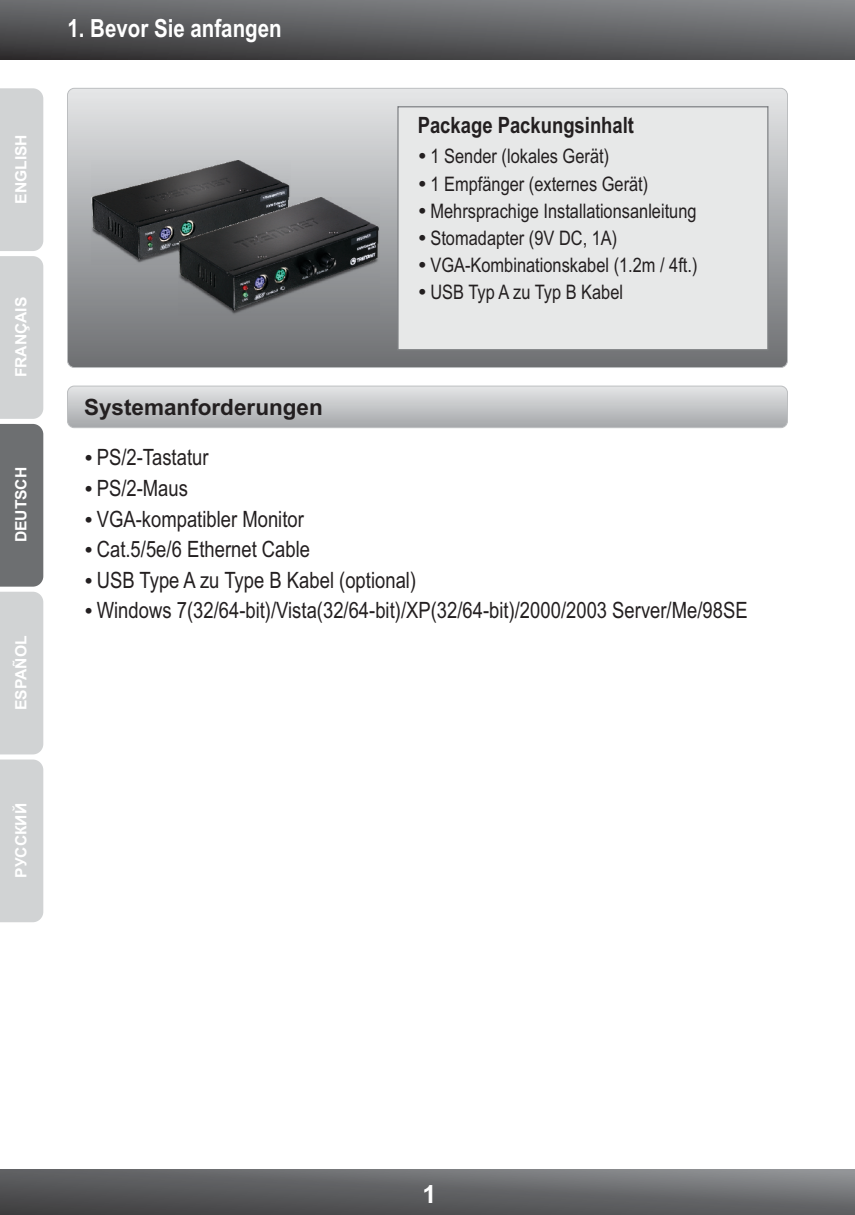
<style>
.page{position:relative;width:855px;height:1215px;background:#fff}
.page>*{position:absolute;margin:0;border:0;box-sizing:border-box;transform-origin:0 0}
.t1{font:700 25px "Arial Narrow";color:#fff}
.t2{font:700 25px "Arial";color:#fff}
.t3{font:22.5px/30.5px "Arial Narrow";color:#231f20}
.t4{font:700 22.5px "Arial Narrow";color:#231f20}
.t5{font:700 22.5px "Arial";color:#231f20}
.t6{font:20px/27.2px "Arial Narrow";color:#231f20}
.t7{font:700 15.5px "Arial";color:#fff}
</style>
<div class="page">
<svg style="left:0;top:0;width:855px;height:59px;background:#5f6062"></svg>
<svg style="left:0;top:1170px;width:855px;height:45px;background:#616264"></svg>
<svg style="left:0;top:88px;width:43px;height:666px;background:#b9bbbd"></svg>
<div style="left:0;top:760px;width:43px;height:162px;background:#d1d3d4"></div>
<div style="left:68px;top:88px;width:720px;height:280px;background:linear-gradient(to bottom,#e4e6e7,#6c6e71);border-radius:7px"></div>
<div style="left:397px;top:106px;width:371px;height:244px;background:#e7e8e8"></div>
<div style="left:68px;top:386px;width:720px;height:42px;background:linear-gradient(to bottom,#e4e6e7,#a6a8aa);border-radius:7px"></div>
<div style="left:67px;top:386px;width:721px;height:42px;border:1px solid #bcbec0;border-radius:7px"></div>
<img style="left:92px;top:160px;width:199px;height:105px">
<img style="left:179px;top:197px;width:201px;height:118px">
<svg style="left:419px;top:153px;width:6px;height:6px"></svg>
<svg style="left:419px;top:180px;width:6px;height:6px"></svg>
<svg style="left:419px;top:208px;width:6px;height:5px"></svg>
<svg style="left:419px;top:235px;width:6px;height:6px"></svg>
<svg style="left:419px;top:262px;width:6px;height:6px"></svg>
<svg style="left:419px;top:289px;width:6px;height:6px"></svg>
<p class="t7" style="left:15px;top:204px;width:71px;rotate:-90deg">ENGLISH</p>
<p class="t7" style="left:15px;top:377px;width:82px;rotate:-90deg">FRANÇAIS</p>
<p class="t7" style="left:15px;top:542px;width:77px;rotate:-90deg">DEUTSCH</p>
<p class="t7" style="left:15px;top:710px;width:76px;rotate:-90deg">ESPAÑOL</p>
<p class="t7" style="left:15px;top:878px;width:76px;rotate:-90deg">РУССКИЙ</p>
<p class="t1" style="left:68px;top:19px;width:216px">1. Bevor Sie anfangen</p>
<p class="t5" style="left:84px;top:399px;width:240px">Systemanforderungen</p>
<p class="t4" style="left:418px;top:117px;width:218px">Package Packungsinhalt</p>
<p class="t6" style="left:430px;top:145px;width:269px">1 Sender (lokales Gerät)<br>1 Empfänger (externes Gerät)<br>Mehrsprachige Installationsanleitung<br>Stomadapter (9V DC, 1A)<br>VGA-Kombinationskabel (1.2m / 4ft.)<br>USB Typ A zu Typ B Kabel</p>
<p class="t3" style="left:97px;top:444px;width:652px">PS/2-Tastatur<br>PS/2-Maus<br>VGA-kompatibler Monitor<br>Cat.5/5e/6 Ethernet Cable<br>USB Type A zu Type B Kabel (optional)<br>Windows 7(32/64-bit)/Vista(32/64-bit)/XP(32/64-bit)/2000/2003 Server/Me/98SE</p>
<p class="t2" style="left:423px;top:1184px;width:15px">1</p>
</div>
